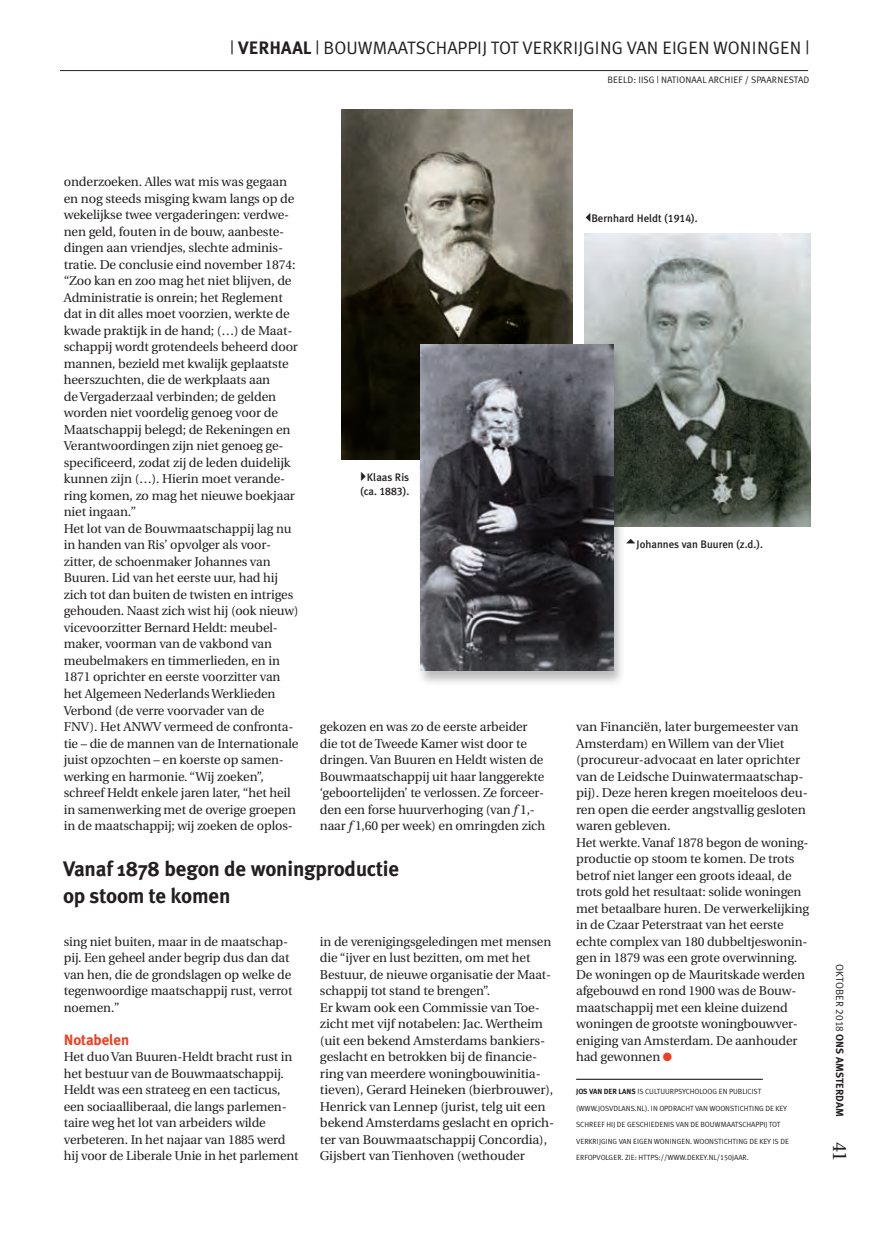
<style>
.page{position:relative;width:872px;height:1234px;background:#fff}
.page>*{position:absolute;margin:0;border:0;box-sizing:border-box;transform-origin:0 0}
.t1{font:700 21px/27px "Meta Plus";letter-spacing:-.01em;color:#231f20}
.t2{font:19.5px "Utopia";color:#231f20}
.t3{font:18px "Meta Plus Normal";color:#231f20}
.t4{font:700 15px "Meta Plus";letter-spacing:-.01em;color:#ef3e22}
.t5{font:12.75px/16.5px "Utopia";letter-spacing:-.01em;color:#231f20}
.t6{font:500 10.8px/14.2px "Meta Plus";color:#231f20;text-align:right}
.t7{font:700 10.5px "Meta Plus";color:#231f20}
.t8{font:9.3px "Meta Plus Normal";letter-spacing:.01em;color:#231f20}
.t9{font:7.5px "Meta Plus Normal";letter-spacing:-.01em;color:#231f20}
.s1{font-family:"Meta Plus";font-weight:700}
.s2{font-family:"Meta Plus Medium Caps";font-weight:400}
.s3{font-style:italic}
.s4{color:#ef3e22}
.s5{font-family:"Meta Plus Normal Caps"}
.s6{font-family:"Meta Plus Normal";font-weight:400}
.s7{font-family:"Meta Plus Normal Caps";font-weight:400}
</style>
<div class="page">
<hr style="left:60px;top:70px;width:748px;height:1px;background:#231f20">
<hr style="left:576px;top:1078px;width:187px;height:1px;background:#231f20">
<img style="left:585px;top:234px;width:225px;height:292px">
<img style="left:342px;top:109px;width:231px;height:350px">
<div style="left:416px;top:344px;width:210px;height:343px;background:#231f20;opacity:.3"></div>
<img style="left:420px;top:344px;width:193px;height:326px">
<h3 class="t3" style="left:230px;top:37px;width:265px">| <span class="s1">VERHAAL</span> | BO UWMAATSCHAPPIJ TOT</h3>
<h3 class="t3" style="left:522px;top:37px;width:21px">VERKR</h3>
<h3 class="t3" style="left:573px;top:37px;width:237px">IJGING VAN EIGEN WONINGEN |</h3>
<p class="t8" style="left:607px;top:74px;width:203px">BEE LD: IISG | NATIONAAL ARCHIEF / SPAARNESTAD</p>
<p class="t5" style="left:64px;top:174px;width:236px">onderzoeken. Alles wat mis was gegaan en nog steeds misging kwam langs op de wekelijkse twee vergaderingen: verdwe&shy;nen geld, fouten in de bouw, aanbeste&shy;dingen aan vriendjes, slechte adminis&shy;tratie. De conclusie eind november 1874: “Zoo kan en zoo mag het niet blijven, de Administratie is onrein; het Reglement dat in dit alles moet voorzien, werkte de kwade praktijk in de hand; (…) de Maat&shy;schappij wordt grotendeels beheerd door mannen, bezield met kwalijk geplaatste heerszuchten, die de werkplaats aan<br>de Vergaderzaal verbinden; de gelden worden niet voordelig genoeg voor de Maatschappij belegd; de Rekeningen en Verantwoordingen zijn niet genoeg ge&shy;specificeerd, zodat zij de leden duidelijk kunnen zijn (…). Hierin moet verande&shy;ring komen, zo mag het nieuwe boekjaar niet ingaan.”<br>Het lot van de Bouwmaatschappij lag nu in handen van Ris’ opvolger als voor&shy;zitter, de schoenmaker Johannes van Buuren. Lid van het eerste uur, had hij zich tot dan buiten de twisten en intriges gehouden. Naast zich wist hij (ook nieuw) vicevoorzitter Bernard Heldt: meubel&shy;maker, voorman van de vakbond van meubelmakers en timmerlieden, en in 1871 oprichter en eerste voorzitter van het Algemeen Nederlands Werklieden Verbond (de verre voorvader van de FNV). Het ANWV vermeed de confronta&shy;tie – die de mannen van de Internationale juist opzochten – en koerste op samen&shy;werking en harmonie. “Wij zoeken”, schreef Heldt enkele jaren later, “het heil in samenwerking met de overige groepen in de maatschappij; wij zoeken de oplos-</p>
<p class="t6" style="left:360px;top:470px;width:51px">Klaas Ris (ca. <span class="s2">1883</span>).</p>
<p class="t5" style="left:320px;top:718px;width:227px">gekozen en was zo de eerste arbeider die tot de Tweede Kamer wist door te dringen. Van Buuren en Heldt wisten de Bouwmaatschappij uit haar langgerekte ‘geboortelijden’ te verlossen. Ze forceer&shy;den een forse huurverhoging (van <span class="s3">f</span> 1,- naar <span class="s3">f</span> 1,60 per week) en omringden zich</p>
<h1 class="t1" style="left:63px;top:854px;width:337px">Vanaf 1878 begon de woningproductie op stoom te komen</h1>
<p class="t5" style="left:64px;top:933px;width:230px">sing niet buiten, maar in de maatschap&shy;pij. Een geheel ander begrip dus dan dat van hen, die de grondslagen op welke de tegenwoordige maatschappij rust, verrot noemen.”</p>
<p class="t4" style="left:64px;top:1030px;width:67px">Notabelen</p>
<p class="t5" style="left:64px;top:1048px;width:236px">Het duo Van Buuren-Heldt bracht rust in het bestuur van de Bouwmaatschappij.<br>Heldt was een strateeg en een tacticus, een sociaalliberaal, die langs parlemen&shy;taire weg het lot van arbeiders wilde verbeteren. In het najaar van 1885 werd hij voor de Liberale Unie in het parlement</p>
<p class="t5" style="left:320px;top:933px;width:236px">in de verenigingsgeledingen met mensen die “ijver en lust bezitten, om met het Bestuur, de nieuwe organisatie der Maat&shy;schappij tot stand te brengen”.<br>Er kwam ook een Commissie van Toe&shy;zicht met vijf notabelen: Jac. Wertheim (uit een bekend Amsterdams bankiers&shy;geslacht en betrokken bij de financie&shy;ring van meerdere woningbouwinitia&shy;tieven), Gerard Heineken (bierbrouwer), Henrick van Lennep (jurist, telg uit een bekend Amsterdams geslacht en oprich&shy;ter van Bouwmaatschappij Concordia), Gijsbert van Tienhoven (wethouder</p>
<p class="t6" style="left:591px;top:211px;width:108px">Bernhard Heldt (<span class="s2">1914</span>).</p>
<p class="t6" style="left:636px;top:536px;width:128px">Johannes van Buuren (z.d.).</p>
<p class="t5" style="left:576px;top:718px;width:234px">van Financiën, later burgemeester van Amsterdam) en Willem van der Vliet (procureur-advocaat en later oprichter van de Leidsche Duinwatermaatschap&shy;pij). Deze heren kregen moeiteloos deu&shy;ren open die eerder angstvallig gesloten waren gebleven.<br>Het werkte. Vanaf 1878 begon de woning&shy;productie op stoom te komen. De trots betrof niet langer een groots ideaal, de trots gold het resultaat: solide woningen met betaalbare huren. De verwerkelijking in de Czaar Peterstraat van het eerste echte complex van 180 dubbeltjeswonin&shy;gen in 1879 was een grote overwinning.<br>De woningen op de Mauritskade werden afgebouwd en rond 1900 was de Bouw&shy;maatschappij met een kleine duizend woningen de grootste woningbouwver&shy;eniging van Amsterdam. De aanhouder had gewonnen <span class="s4">●</span></p>
<p class="t9" style="left:576px;top:1087px;width:186px"><span class="s1">JOS VAN DER LANS</span> IS CULTUURPSYCHOLOOG EN PUB LICIST</p>
<p class="t9" style="left:576px;top:1103px;width:212px">(WWW.JOSVDLANS.NL). IN OPDRACHT VAN WOO NSTICHTING DE KEY</p>
<p class="t9" style="left:576px;top:1120px;width:16px">SCHREE</p>
<p class="t9" style="left:601px;top:1120px;width:170px">F HIJ DE GESCHIEDENIS VAN DE BOUWMAATSCHAPPIJ TOT</p>
<p class="t9" style="left:576px;top:1136px;width:10px">VERKR</p>
<p class="t9" style="left:597px;top:1136px;width:192px">IJGING VAN EIGEN WONINGEN. WOONSTICHTING DE KEY IS DE</p>
<p class="t9" style="left:576px;top:1153px;width:174px">ER FOPVOLGER . ZIE: HTTPS://WWW.DEKEY.NL/<span class="s5">150</span>JAAR.</p>
<p class="t7" style="left:846px;top:964px;width:154px;rotate:90deg"><span class="s6">oktober</span> <span class="s7">2018</span> ONS AMSTERDAM</p>
<h2 class="t2" style="left:850px;top:1141px;width:22px;rotate:90deg">41</h2>
</div>
